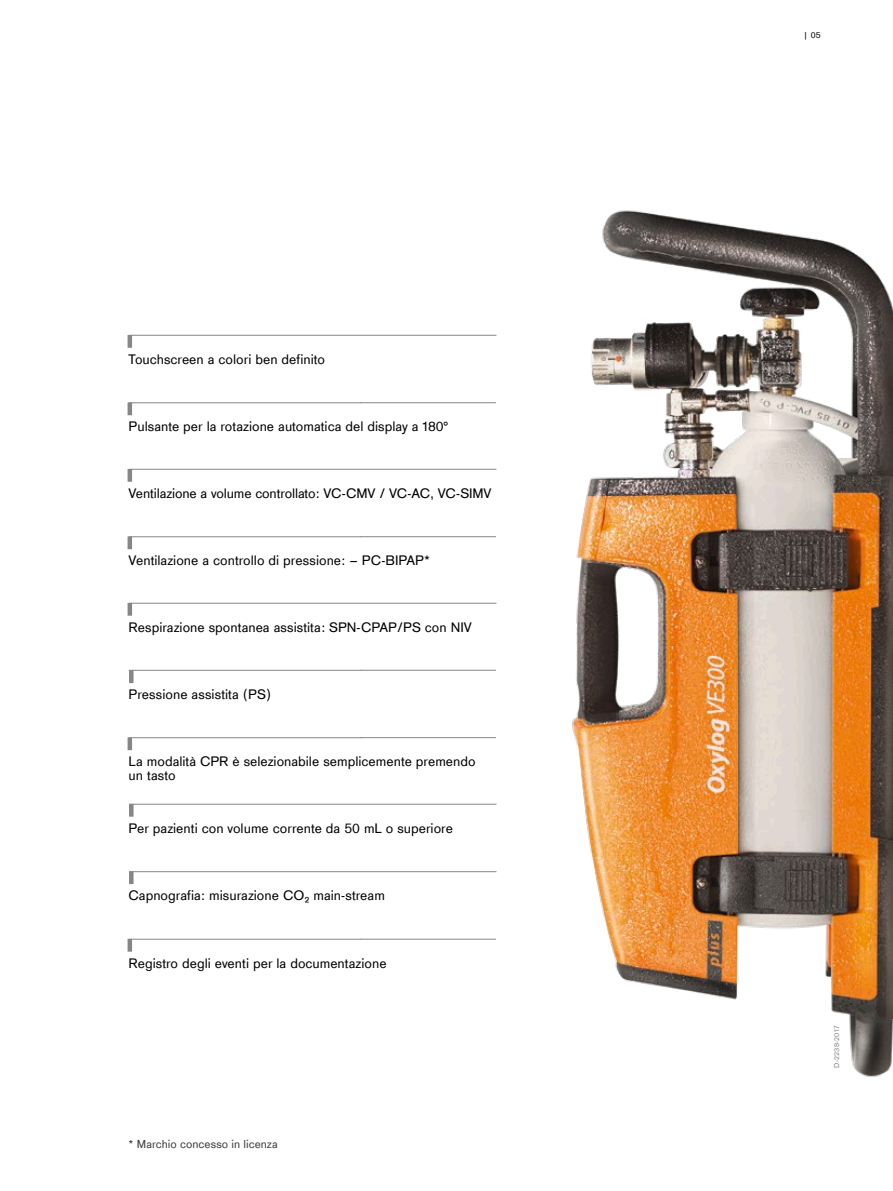
<style>
.page{position:relative;width:893px;height:1191px;background:#fff}
.page>*{position:absolute;margin:0;border:0;box-sizing:border-box;transform-origin:0 0}
.t1{font:14.25px/14.2px "Draeger Sans Global";color:#000}
.t2{font:12px "Draeger Sans Global";color:#3b3b3a}
.t3{font:9px "Draeger Sans Global";color:#000}
.t4{font:7.5px "Draeger Sans Global";letter-spacing:.025em;color:#868686}
</style>
<div class="page">
<img style="left:476px;top:210px;width:417px;height:867px">
<hr style="left:129px;top:335px;width:367px;height:1px;background:#868686">
<hr style="left:129px;top:469px;width:367px;height:1px;background:#868686">
<hr style="left:129px;top:603px;width:367px;height:1px;background:#868686">
<hr style="left:129px;top:804px;width:367px;height:1px;background:#868686">
<hr style="left:129px;top:871px;width:367px;height:1px;background:#868686">
<hr style="left:128px;top:335px;width:4px;height:13px;background:#868686">
<hr style="left:128px;top:469px;width:4px;height:13px;background:#868686">
<div style="left:129px;top:670px;width:5px;height:13px;background:#868686"></div>
<div style="left:129px;top:804px;width:5px;height:12px;background:#868686"></div>
<div style="left:129px;top:871px;width:5px;height:13px;background:#868686"></div>
<hr style="left:128px;top:402px;width:4px;height:13px;background:#868686">
<hr style="left:128px;top:536px;width:4px;height:13px;background:#868686">
<hr style="left:128px;top:603px;width:4px;height:12px;background:#868686">
<hr style="left:128px;top:737px;width:4px;height:13px;background:#868686">
<hr style="left:128px;top:939px;width:4px;height:12px;background:#868686">
<hr style="left:129px;top:402px;width:367px;height:1px;background:#868686">
<hr style="left:129px;top:536px;width:367px;height:1px;background:#868686">
<hr style="left:129px;top:737px;width:367px;height:1px;background:#868686">
<hr style="left:129px;top:670px;width:367px;height:1px;background:#868686">
<hr style="left:129px;top:939px;width:367px;height:1px;background:#868686">
<p class="t1" style="left:129px;top:352px;width:198px">Touchscreen a colori ben definito</p>
<p class="t1" style="left:129px;top:419px;width:321px">Pulsante per la rotazione automatica del display a 180°</p>
<p class="t1" style="left:129px;top:486px;width:365px">Ventilazione a volume controllato: VC-CMV / VC-AC, VC-SIMV</p>
<p class="t1" style="left:129px;top:553px;width:303px">Ventilazione a controllo di pressione: – PC-BIPAP*</p>
<p class="t1" style="left:129px;top:620px;width:345px">Respirazione spontanea assistita: SPN-CPAP/PS con NIV</p>
<p class="t1" style="left:129px;top:687px;width:144px">Pressione assistita (PS)</p>
<p class="t1" style="left:129px;top:754px;width:349px">La modalità CPR è selezionabile semplicemente premendo un tasto</p>
<p class="t1" style="left:129px;top:821px;width:326px">Per pazienti con volume corrente da 50 mL o superiore</p>
<p class="t1" style="left:129px;top:888px;width:258px">Capnografia: misurazione CO₂ main-stream</p>
<p class="t1" style="left:129px;top:955px;width:260px">Registro degli eventi per la documentazione</p>
<p class="t2" style="left:129px;top:1137px;width:151px">* Marchio concesso in licenza</p>
<p class="t3" style="left:803px;top:30px;width:19px">| 05</p>
<p class="t4" style="left:832px;top:1068px;width:44px;rotate:-90deg">D-2238-2017</p>
</div>
